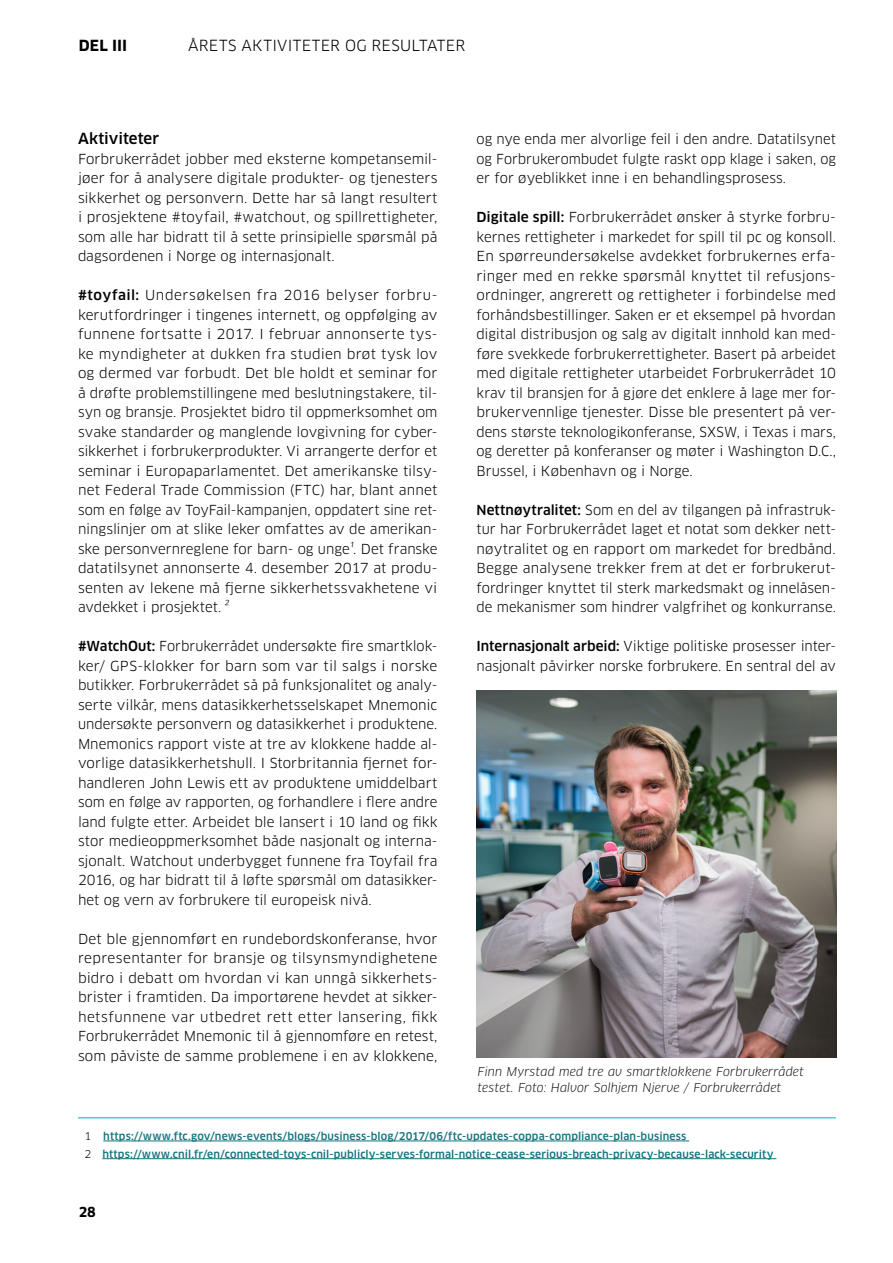
<style>
.page{position:relative;width:893px;height:1263px;background:#fff}
.page>*{position:absolute;margin:0;border:0;box-sizing:border-box;transform-origin:0 0}
.t1{font:15px "Clan OT";letter-spacing:.02em;color:#000}
.t2{font:500 15px "Clan OT";color:#000}
.t3{font:700 15px "Clan OT";letter-spacing:.005em;color:#000}
.t4{font:13.5px/19.5px "Clan OT";color:#000;text-align:justify}
.t5{font:700 13.5px "Clan OT";color:#000}
.t6{font:italic 12px/16.5px "Clan OT";letter-spacing:.01em;color:#000}
.t7{font:500 10.5px/17.7px "Clan OT";letter-spacing:.015em;color:#10737d}
.s1{font-weight:500}
.s2{font-style:italic}
.s3{font-weight:400;color:#000}
</style>
<div class="page">
<hr style="left:78px;top:1117px;width:758px;height:1px;background:#00adc6">
<hr style="left:103px;top:1140px;width:586px;height:1px;background:#10737d">
<hr style="left:102px;top:1158px;width:674px;height:1px;background:#10737d">
<img style="left:476px;top:690px;width:360px;height:367px">
<p class="t3" style="left:79px;top:37px;width:50px">DEL III</p>
<p class="t1" style="left:188px;top:37px;width:279px">ÅRETS AKTIVITETER OG RESULTATER</p>
<p class="t2" style="left:78px;top:130px;width:83px">Aktiviteter</p>
<p class="t4" style="left:78px;top:149px;width:361px">Forbrukerrådet jobber med eksterne kompetansemil&shy;jøer for å analysere digitale produkter- og tjenesters sikkerhet og personvern. Dette har så langt resultert i prosjektene #toyfail, #watchout, og spillrettigheter, som alle har bidratt til å sette prinsipielle spørsmål på dagsordenen i Norge og internasjonalt.</p>
<p class="t4" style="left:78px;top:285px;width:361px"><span class="s1">#toyfail:</span> Undersøkelsen fra 2016 belyser forbru&shy;kerutfordringer i tingenes internett, og oppfølging av funnene fortsatte i 2017. I februar annonserte tys&shy;ke myndigheter at dukken fra studien brøt tysk lov og dermed var forbudt. Det ble holdt et seminar for å drøfte problemstillingene med beslutningstakere, til&shy;syn og bransje. Prosjektet bidro til oppmerksomhet om svake standarder og manglende lovgivning for cyber&shy;sikkerhet i forbrukerprodukter. Vi arrangerte derfor et seminar i Europaparlamentet. Det amerikanske tilsy&shy;net Federal Trade Commission (FTC) har, blant annet som en følge av ToyFail-kampanjen, oppdatert sine ret&shy;ningslinjer om at slike leker omfattes av de amerikan&shy;ske personvernreglene for barn- og unge<span class="s2">1</span>. Det franske datatilsynet annonserte 4. desember 2017 at produ&shy;senten av lekene må fjerne sikkerhetssvakhetene vi avdekket i prosjektet. <span class="s2">2</span></p>
<p class="t4" style="left:78px;top:636px;width:361px"><span class="s1">#WatchOut:</span> Forbrukerrådet undersøkte fire smartklok&shy;ker/ GPS-klokker for barn som var til salgs i norske butikker. Forbrukerrådet så på funksjonalitet og analy&shy;serte vilkår, mens datasikkerhetsselskapet Mnemonic undersøkte personvern og datasikkerhet i produktene.<br>Mnemonics rapport viste at tre av klokkene hadde al&shy;vorlige datasikkerhetshull. I Storbritannia fjernet for&shy;handleren John Lewis ett av produktene umiddelbart som en følge av rapporten, og forhandlere i flere andre land fulgte etter. Arbeidet ble lansert i 10 land og fikk stor medieoppmerksomhet både nasjonalt og interna&shy;sjonalt. Watchout underbygget funnene fra Toyfail fra 2016, og har bidratt til å løfte spørsmål om datasikker&shy;het og vern av forbrukere til europeisk nivå.</p>
<p class="t4" style="left:78px;top:929px;width:361px">Det ble gjennomført en rundebordskonferanse, hvor representanter for bransje og tilsynsmyndighetene bidro i debatt om hvordan vi kan unngå sikkerhets&shy;brister i framtiden. Da importørene hevdet at sikker&shy;hetsfunnene var utbedret rett etter lansering, fikk Forbrukerrådet Mnemonic til å gjennomføre en retest, som påviste de samme problemene i en av klokkene,</p>
<p class="t4" style="left:476px;top:129px;width:361px">og nye enda mer alvorlige feil i den andre. Datatilsynet og Forbrukerombudet fulgte raskt opp klage i saken, og er for øyeblikket inne i en behandlingsprosess.</p>
<p class="t4" style="left:476px;top:207px;width:361px"><span class="s1">Digitale spill:</span> Forbrukerrådet ønsker å styrke forbru&shy;kernes rettigheter i markedet for spill til pc og konsoll.<br>En spørreundersøkelse avdekket forbrukernes erfa&shy;ringer med en rekke spørsmål knyttet til refusjons&shy;ordninger, angrerett og rettigheter i forbindelse med forhåndsbestillinger. Saken er et eksempel på hvordan digital distribusjon og salg av digitalt innhold kan med&shy;føre svekkede forbrukerrettigheter. Basert på arbeidet med digitale rettigheter utarbeidet Forbrukerrådet 10 krav til bransjen for å gjøre det enklere å lage mer for&shy;brukervennlige tjenester. Disse ble presentert på ver&shy;dens største teknologikonferanse, SXSW, i Texas i mars, og deretter på konferanser og møter i Washington D.C., Brussel, i København og i Norge.</p>
<p class="t4" style="left:476px;top:500px;width:361px"><span class="s1">Nettnøytralitet:</span> Som en del av tilgangen på infrastruk&shy;tur har Forbrukerrådet laget et notat som dekker nett&shy;nøytralitet og en rapport om markedet for bredbånd.<br>Begge analysene trekker frem at det er forbrukerut&shy;fordringer knyttet til sterk markedsmakt og innelåsen&shy;de mekanismer som hindrer valgfrihet og konkurranse.</p>
<p class="t4" style="left:476px;top:636px;width:361px"><span class="s1">Internasjonalt arbeid:</span> Viktige politiske prosesser inter&shy;nasjonalt påvirker norske forbrukere. En sentral del av</p>
<p class="t6" style="left:477px;top:1063px;width:328px">Finn Myrstad med tre av smartklokkene Forbrukerrådet testet. Foto: Halvor Solhjem Njerve / Forbrukerrådet</p>
<p class="t7" style="left:85px;top:1127px;width:690px"><span class="s3">1</span> https://www.ftc.gov/news-events/blogs/business-blog/2017/06/ftc-updates-coppa-compliance-plan-business<br><span class="s3">2</span> https://www.cnil.fr/en/connected-toys-cnil-publicly-serves-formal-notice-cease-serious-breach-privacy-because-lack-security</p>
<p class="t5" style="left:79px;top:1204px;width:19px">28</p>
</div>
